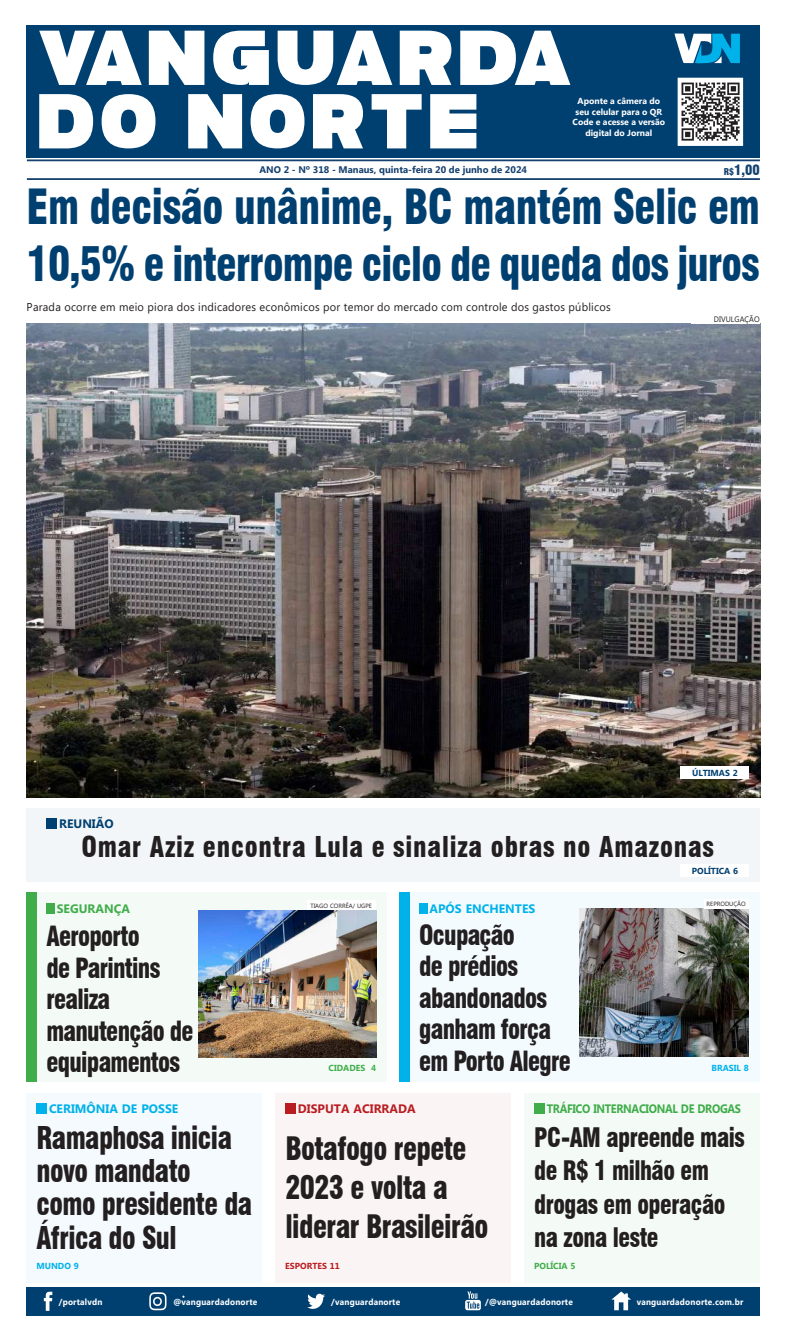
<style>
.page{position:relative;width:787px;height:1340px;background:#fff}
.page>*{position:absolute;margin:0;border:0;box-sizing:border-box;transform-origin:0 0}
.t1{font:900 condensed 47.34px "Swiss 721 BT";letter-spacing:-.01em;color:#004071;scale:.89 1}
.t2{font:900 condensed 46.46px "Swiss 721 BT";letter-spacing:-.02em;color:#004071;scale:.89 1}
.t3{font:900 condensed 31.59px/38.6px "Swiss 721 BT";letter-spacing:-.02em;color:#231f20;scale:.89 1}
.t4{font:900 condensed 30.71px/33.3px "Swiss 721 BT";letter-spacing:-.02em;color:#231f20;scale:.89 1}
.t5{font:900 condensed 28.09px "Swiss 721 BT";letter-spacing:.03em;color:#231f20;scale:.93 1}
.t6{font:900 condensed 27.21px/31.6px "Swiss 721 BT";letter-spacing:-.03em;color:#231f20;scale:.89 1}
.t7{font:900 condensed 26.34px/33.3px "Swiss 721 BT";letter-spacing:-.02em;color:#231f20;scale:.89 1}
.t8{font:900 condensed 13.83px "Swiss 721 BT";color:#13416f}
.t9{font:700 12.25px "Microsoft Phags Pa";color:#00b1ea}
.t10{font:700 12.25px "Microsoft Phags Pa";letter-spacing:-.03em;color:#40ad4a;scale:.89 1}
.t11{font:700 12.25px "Microsoft Phags Pa";color:#b91d21}
.t12{font:700 12.25px "Microsoft Phags Pa";color:#40ad4a}
.t13{font:700 12.25px "Microsoft Phags Pa";color:#004071}
.t14{font:11.38px "Microsoft Phags Pa";letter-spacing:.02em;color:#231f20;scale:.96 1}
.t15{font:700 9.62px "Microsoft Phags Pa";color:#15406f}
.t16{font:700 8.75px "Microsoft Phags Pa";letter-spacing:.025em;color:#fff;scale:.94 1}
.t17{font:700 8.75px/10.5px "Microsoft Phags Pa";color:#fff;text-align:center}
.t18{font:700 8.75px "Microsoft Phags Pa";color:#004071}
.t19{font:700 8.75px "Microsoft Phags Pa";color:#40ad4a}
.t20{font:700 8.75px "Microsoft Phags Pa";color:#00b1ea}
.t21{font:700 8.75px "Microsoft Phags Pa";color:#b91d21}
.t22{font:7.88px "Microsoft Phags Pa";letter-spacing:.01em;color:#231f20;scale:.94 1}
.t23{font:6.12px "Microsoft Phags Pa";color:#231f20}
.s1{font-size:9.19px}
</style>
<div class="page">
<div style="left:275px;top:1092px;width:236px;height:190px;background:#fbf4f4"></div>
<div style="left:27px;top:808px;width:732px;height:73px;background:#f3f6f8"></div>
<div style="left:27px;top:1287px;width:732px;height:28px;background:#004071"></div>
<svg style="left:44px;top:1291px;width:8px;height:19px"></svg>
<svg style="left:307px;top:1293px;width:18px;height:15px"></svg>
<svg style="left:149px;top:1292px;width:17px;height:18px"></svg>
<svg style="left:465px;top:1291px;width:15px;height:19px"></svg>
<svg style="left:611px;top:1291px;width:19px;height:19px"></svg>
<div style="left:27px;top:1092px;width:235px;height:190px;background:#f4fafd"></div>
<div style="left:524px;top:1092px;width:235px;height:190px;background:#f4fbf6"></div>
<div style="left:36px;top:1103px;width:11px;height:10px;background:#00b1ea"></div>
<div style="left:285px;top:1103px;width:11px;height:10px;background:#b91d21"></div>
<div style="left:534px;top:1103px;width:10px;height:10px;background:#40ad4a"></div>
<div style="left:27px;top:25px;width:732px;height:132px;background:#004071"></div>
<img style="left:680px;top:81px;width:59px;height:62px">
<div style="left:677px;top:78px;width:65px;height:68px;border:2px solid #fff"></div>
<hr style="left:27px;top:159px;width:732px;height:2px;background:#15406f">
<hr style="left:27px;top:178px;width:732px;height:2px;background:#15406f">
<svg style="left:39px;top:31px;width:103px;height:54px"></svg>
<svg style="left:149px;top:31px;width:55px;height:54px;background:#dee6ec"></svg>
<svg style="left:213px;top:31px;width:56px;height:54px"></svg>
<svg style="left:277px;top:31px;width:115px;height:54px"></svg>
<svg style="left:399px;top:31px;width:52px;height:54px;background:#d8e1e9"></svg>
<svg style="left:460px;top:31px;width:110px;height:54px"></svg>
<svg style="left:39px;top:94px;width:54px;height:54px"></svg>
<svg style="left:102px;top:94px;width:53px;height:54px"></svg>
<svg style="left:188px;top:94px;width:54px;height:54px;background:#dde5ec"></svg>
<svg style="left:250px;top:94px;width:54px;height:54px"></svg>
<svg style="left:313px;top:94px;width:50px;height:54px;background:#d9e2ea"></svg>
<svg style="left:371px;top:94px;width:50px;height:54px"></svg>
<svg style="left:430px;top:94px;width:46px;height:54px;background:#e8edf2"></svg>
<svg style="left:674px;top:34px;width:65px;height:30px"></svg>
<img style="left:27px;top:324px;width:732px;height:473px">
<div style="left:46px;top:818px;width:11px;height:10px;background:#004071"></div>
<div style="left:680px;top:864px;width:68px;height:12px;background:#fff"></div>
<div style="left:680px;top:766px;width:68px;height:12px;background:#fff"></div>
<div style="left:27px;top:892px;width:360px;height:190px;background:#f4fbf6"></div>
<div style="left:399px;top:892px;width:360px;height:190px;background:#f3fbfe"></div>
<div style="left:27px;top:892px;width:10px;height:190px;background:#40ad4a"></div>
<div style="left:399px;top:892px;width:11px;height:190px;background:#00b1ea"></div>
<div style="left:46px;top:903px;width:9px;height:11px;background:#40ad4a"></div>
<div style="left:419px;top:903px;width:8px;height:11px;background:#00b1ea"></div>
<img style="left:198px;top:910px;width:178px;height:147px">
<img style="left:579px;top:908px;width:169px;height:148px">
<div style="left:703px;top:899px;width:45px;height:10px;background:#fff"></div>
<div style="left:307px;top:900px;width:68px;height:10px;background:#fff"></div>
<p class="t17" style="left:572px;top:95px;width:94px">Aponte a câmera do seu celular para o QR<br>Code e acesse a versão digital do Jornal</p>
<p class="t15" style="left:259px;top:163px;width:269px">ANO 2 - Nº 318 - Manaus, quinta-feira 20 de junho de 2024</p>
<p class="t8" style="left:723px;top:162px;width:37px"><span class="s1">R$</span>1,00</p>
<h1 class="t1" style="left:27px;top:178px;width:824px">Em decisão unânime, BC mantém Selic em</h1>
<h2 class="t2" style="left:27px;top:237px;width:824px">10,5% e interrompe ciclo de queda dos juros</h2>
<p class="t14" style="left:27px;top:299px;width:609px">Parada ocorre em meio piora dos indicadores econômicos por temor do mercado com controle dos gastos públicos</p>
<p class="t22" style="left:713px;top:313px;width:50px">DIVULGAÇÃO</p>
<p class="t13" style="left:59px;top:814px;width:56px">REUNIÃO</p>
<p class="t18" style="left:691px;top:766px;width:47px">ÚLTIMAS 2</p>
<p class="t5" style="left:81px;top:830px;width:681px">Omar Aziz encontra Lula e sinaliza obras no Amazonas</p>
<p class="t12" style="left:57px;top:900px;width:75px">SEGURANÇA</p>
<p class="t9" style="left:429px;top:900px;width:107px">APÓS ENCHENTES</p>
<p class="t23" style="left:310px;top:901px;width:63px">TIAGO CORRÊA/ UGPE</p>
<p class="t18" style="left:691px;top:864px;width:48px">POLÍTICA 6</p>
<p class="t23" style="left:706px;top:900px;width:41px">REPRODUÇÃO</p>
<p class="t6" style="left:46px;top:920px;width:167px">Aeroporto<br>de Parintins realiza manutenção de equipamentos</p>
<p class="t6" style="left:419px;top:919px;width:172px">Ocupação<br>de prédios abandonados ganham força em Porto Alegre</p>
<p class="t19" style="left:328px;top:1061px;width:49px">CIDADES 4</p>
<p class="t20" style="left:711px;top:1061px;width:39px">BRASIL 8</p>
<p class="t9" style="left:49px;top:1099px;width:131px">CERIMÔNIA DE POSSE</p>
<p class="t11" style="left:298px;top:1099px;width:119px">DISPUTA ACIRRADA</p>
<p class="t10" style="left:546px;top:1099px;width:220px">TRÁFICO INTERNACIONAL DE DROGAS</p>
<p class="t4" style="left:36px;top:1120px;width:244px">Ramaphosa inicia novo mandato como presidente da<br>África do Sul</p>
<p class="t3" style="left:285px;top:1129px;width:230px">Botafogo repete<br>2023 e volta a liderar Brasileirão</p>
<p class="t7" style="left:534px;top:1120px;width:238px">PC-AM apreende mais de R$ 1 milhão em drogas em operação na zona leste</p>
<p class="t20" style="left:36px;top:1260px;width:44px">MUNDO 9</p>
<p class="t21" style="left:285px;top:1260px;width:56px">ESPORTES 11</p>
<p class="t19" style="left:534px;top:1260px;width:43px">POLÍCIA 5</p>
<p class="t16" style="left:59px;top:1295px;width:48px">/portalvdn</p>
<p class="t16" style="left:173px;top:1295px;width:91px">@vanguardadonorte</p>
<p class="t16" style="left:331px;top:1295px;width:75px">/vanguardanorte</p>
<p class="t16" style="left:485px;top:1295px;width:95px">/@vanguardadonorte</p>
<p class="t16" style="left:636px;top:1295px;width:115px">vanguardadonorte.com.br</p>
</div>
